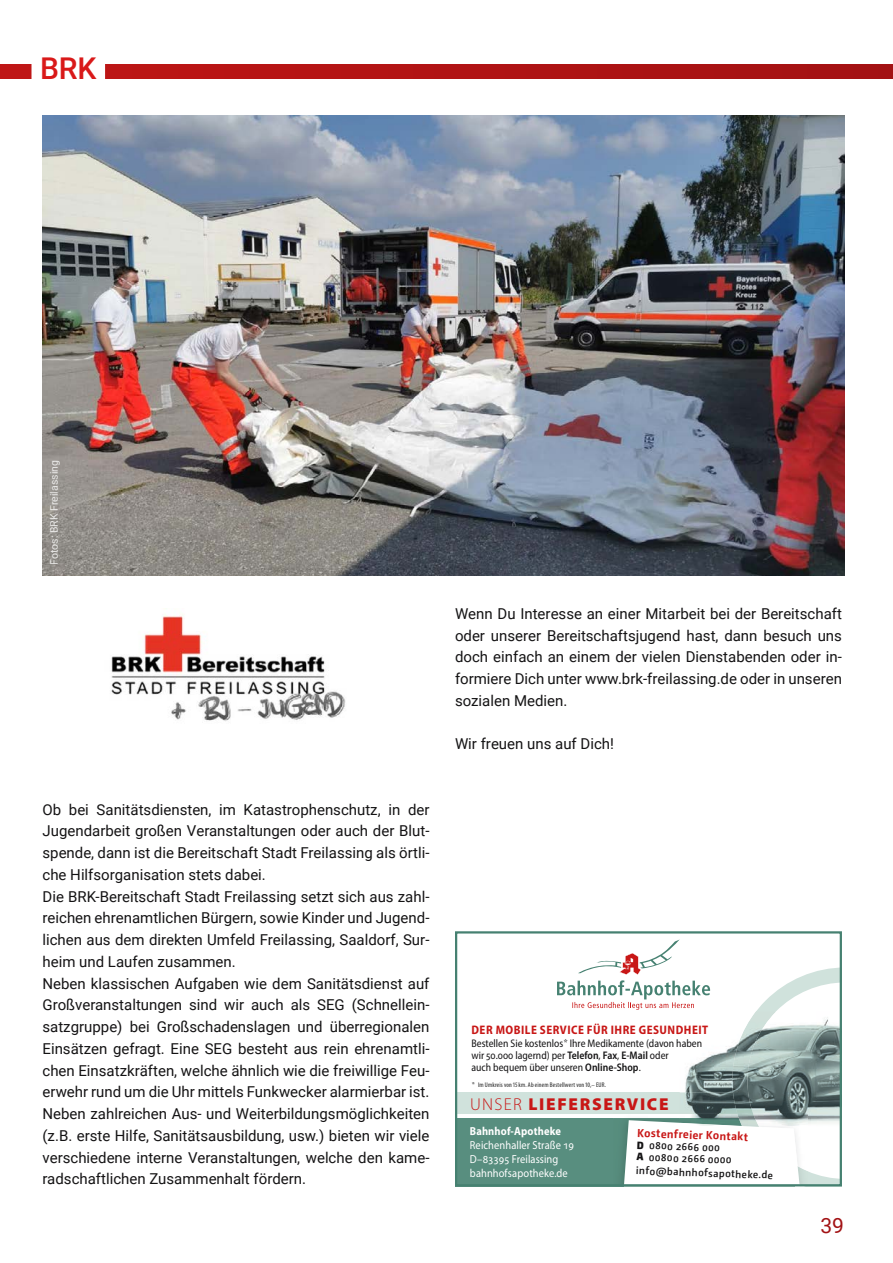
<style>
.page{position:relative;width:893px;height:1263px;background:#fff}
.page>*{position:absolute;margin:0;border:0;box-sizing:border-box;transform-origin:0 0}
.Kolumnentitel{font:500 30px "Roboto";color:#d91919}
.t1{font:21px "Roboto";color:#a21214}
.t2{font:900 17.25px "Myriad Pro";letter-spacing:.1em;color:#c81716}
.Grundtext{font:15px/21.8px "Roboto";color:#141314;text-align:justify}
.t3{font:700 semi-condensed 12.3px "Myriad Pro";letter-spacing:.04em;color:#c81716}
.t4{font:700 11.7px "Camingo Dos Pro";color:#c81716}
.t5{font:11.55px/14px "Myriad Pro";letter-spacing:.01em;color:#fff;scale:.9 1}
.t6{font:11.55px "Myriad Pro Bold OV AKCHTA";letter-spacing:.015em;color:#fff;scale:.9 1}
.t7{font:semi-condensed 10.95px/12.3px "Myriad Pro";color:#141314;scale:.96 1}
.t8{font:600 10.65px/11.7px "Camingo Dos Pro";color:#141314}
.t9{font:10.5px "Roboto";color:#fff}
.t10{font:condensed 6.75px "Myriad Pro";letter-spacing:.025em;color:#212121}
.s1{font-family:"Alegreya Sans";font-stretch:normal}
.s2{font-weight:600}
.s3{font-family:"Alegreya Sans";font-weight:800;font-stretch:normal}
.s4{font-weight:300}
.s5{font-weight:900}
</style>
<div class="page">
<div style="left:0;top:65px;width:893px;height:13px;background:#b01415"></div>
<img style="left:43px;top:115px;width:801px;height:460px">
<div style="left:32px;top:50px;width:73px;height:33px;background:#fff"></div>
<img style="left:111px;top:614px;width:235px;height:107px">
<div style="left:455px;top:1118px;width:339px;height:68px;background:#588e7f"></div>
<div style="left:455px;top:1093px;width:385px;height:21px;background:#d0e2dc"></div>
<div style="left:455px;top:931px;width:387px;height:255px;border:2px solid #468171"></div>
<svg style="left:557px;top:939px;width:285px;height:247px"></svg>
<p class="Kolumnentitel" style="left:40px;top:47px;width:58px">BRK</p>
<p class="t9" style="left:47px;top:565px;width:106px;rotate:-90deg">Fotos: BRK Freilassing</p>
<p class="Grundtext" style="left:43px;top:798px;width:388px">Ob bei Sanitätsdiensten, im Katastrophenschutz, in der Jugendarbeit großen Veranstaltungen oder auch der Blut&shy;spende, dann ist die Bereitschaft Stadt Freilassing als örtli&shy;che Hilfsorganisation stets dabei.</p>
<p class="Grundtext" style="left:43px;top:885px;width:388px">Die BRK-Bereitschaft Stadt Freilassing setzt sich aus zahl&shy;reichen ehrenamtlichen Bürgern, sowie Kinder und Jugend&shy;lichen aus dem direkten Umfeld Freilassing, Saaldorf, Sur&shy;heim und Laufen zusammen.</p>
<p class="Grundtext" style="left:43px;top:972px;width:388px">Neben klassischen Aufgaben wie dem Sanitätsdienst auf Großveranstaltungen sind wir auch als SEG (Schnellein&shy;satzgruppe) bei Großschadenslagen und überregionalen Einsätzen gefragt. Eine SEG besteht aus rein ehrenamtli&shy;chen Einsatzkräften, welche ähnlich wie die freiwillige Feu&shy;erwehr rund um die Uhr mittels Funkwecker alarmierbar ist.</p>
<p class="Grundtext" style="left:43px;top:1102px;width:388px">Neben zahlreichen Aus- und Weiterbildungsmöglichkeiten (z.B. erste Hilfe, Sanitätsausbildung, usw.) bieten wir viele verschiedene interne Veranstaltungen, welche den kame&shy;radschaftlichen Zusammenhalt fördern.</p>
<p class="Grundtext" style="left:455px;top:602px;width:388px">Wenn Du Interesse an einer Mitarbeit bei der Bereitschaft oder unserer Bereitschaftsjugend hast, dann besuch uns doch einfach an einem der vielen Dienstabenden oder in&shy;formiere Dich unter www.brk-freilassing.de oder in unseren sozialen Medien.</p>
<p class="Grundtext" style="left:455px;top:733px;width:160px">Wir freuen uns auf Dich!</p>
<p class="t3" style="left:471px;top:1022px;width:238px">DER MOBILE SERVICE FÜR IHRE GESUNDHEIT</p>
<p class="t7" style="left:471px;top:1037px;width:242px">Bestellen Sie kostenlos<span class="s1">*</span> Ihre Medikamente (davon haben wir 50.000 lagernd) per <span class="s2">Telefon</span>, <span class="s2">Fax</span>, <span class="s2">E-Mail</span> oder<br>auch bequem über unseren <span class="s2">Online-Shop</span>.</p>
<p class="t10" style="left:472px;top:1080px;width:135px"><span class="s3">*</span> Im Umkreisvon 15km. Abeinem Bestellwertvon 10,– EUR.</p>
<p class="t2" style="left:470px;top:1092px;width:200px"><span class="s4">UNSER</span> LIEFERSERVICE</p>
<p class="t6" style="left:470px;top:1123px;width:103px">Bahnhof-Apotheke</p>
<p class="t5" style="left:470px;top:1138px;width:117px">Reichenhaller Straße 19<br>D–83395 Freilassing bahnhofsapotheke.de</p>
<p class="t4" style="left:638px;top:1125px;width:112px;rotate:2deg">Kostenfreier Kontakt</p>
<p class="t8" style="left:637px;top:1139px;width:97px;rotate:2deg"><span class="s5">D</span> 0800 2666 000<br><span class="s5">A</span> 00800 2666 0000</p>
<p class="t8" style="left:636px;top:1164px;width:139px;rotate:2deg">info@bahnhofsapotheke.de</p>
<h2 class="t1" style="left:820px;top:1211px;width:25px">39</h2>
</div>
